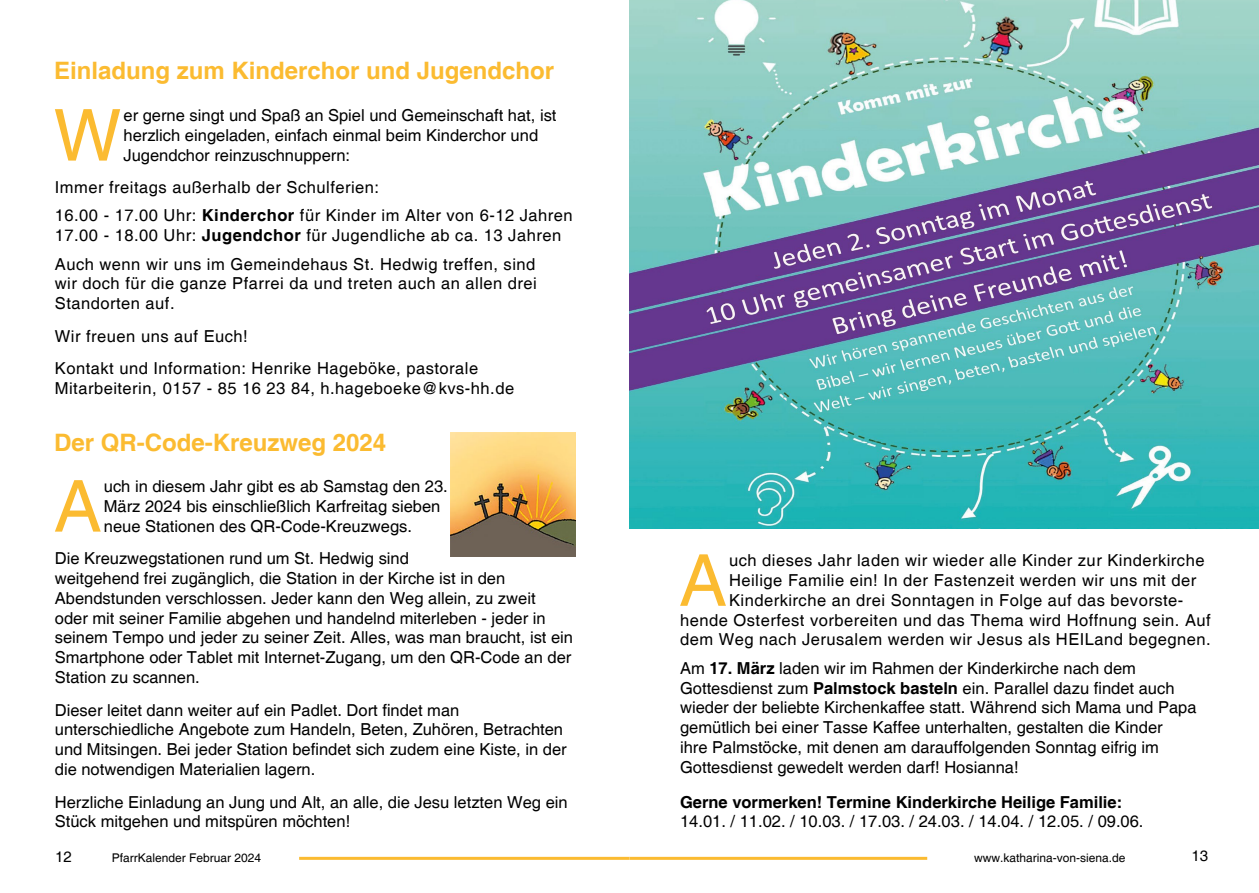
<style>
.page{position:relative;width:1259px;height:893px;background:#fff}
.page>*{position:absolute;margin:0;border:0;box-sizing:border-box;transform-origin:0 0}
.t1{font:71.7px "Helvetica";color:#fbbb31}
.t2{font:700 24px "Helvetica";color:#fbbb31}
.t3{font:16.5px/19.8px "Helvetica";color:#000}
.t4{font:16.5px/28.3px "Helvetica";letter-spacing:.03em;color:#000}
.t5{font:700 16.5px "Helvetica";color:#000}
.t6{font:15px "Helvetica";color:#000}
.t7{font:12px "Helvetica";color:#000}
.s1{font-weight:700}
</style>
<div class="page">
<hr style="left:629px;top:857px;width:298px;height:3px;background:#fbbb31">
<hr style="left:299px;top:857px;width:330px;height:3px;background:#fbbb31">
<img style="left:629px;top:0;width:630px;height:528px">
<img style="left:450px;top:433px;width:125px;height:124px">
<h2 class="t2" style="left:54px;top:56px;width:502px">Einladung zum Kinderchor und Jugendchor</h2>
<h1 class="t1" style="left:54px;top:94px;width:69px">W</h1>
<p class="t3" style="left:123px;top:106px;width:434px">er gerne singt und Spaß an Spiel und Gemeinschaft hat, ist herzlich eingeladen, einfach einmal beim Kinderchor und<br>Jugendchor reinzuschnuppern:</p>
<p class="t4" style="left:55px;top:174px;width:519px">Immer freitags außerhalb der Schulferien:<br>16.00 - 17.00 Uhr: <span class="s1">Kinderchor</span> für Kinder im Alter von 6-12 Jahren</p>
<p class="t4" style="left:55px;top:222px;width:508px">17.00 - 18.00 Uhr: <span class="s1">Jugendchor</span> für Jugendliche ab ca. 13 Jahren<br>Auch wenn wir uns im Gemeindehaus St. Hedwig treffen, sind</p>
<p class="t4" style="left:55px;top:274px;width:483px;line-height:19.8px">wir doch für die ganze Pfarrei da und treten auch an allen drei<br>Standorten auf.</p>
<p class="t4" style="left:55px;top:320px;width:425px;line-height:32.5px">Wir freuen uns auf Euch!<br>Kontakt und Information: Henrike Hageböke, pastorale</p>
<p class="t4" style="left:55px;top:375px;width:461px">Mitarbeiterin, 0157 - 85 16 23 84, h.hageboeke@kvs-hh.de</p>
<h2 class="t2" style="left:54px;top:428px;width:334px">Der QR-Code-Kreuzweg 2024</h2>
<h1 class="t1" style="left:54px;top:465px;width:49px">A</h1>
<p class="t3" style="left:104px;top:477px;width:345px">uch in diesem Jahr gibt es ab Samstag den 23.<br>März 2024 bis einschließlich Karfreitag sieben neue Stationen des QR-Code-Kreuzwegs.</p>
<p class="t3" style="left:55px;top:549px;width:520px">Die Kreuzwegstationen rund um St. Hedwig sind<br>weitgehend frei zugänglich, die Station in der Kirche ist in den Abendstunden verschlossen. Jeder kann den Weg allein, zu zweit<br>oder mit seiner Familie abgehen und handelnd miterleben - jeder in seinem Tempo und jeder zu seiner Zeit. Alles, was man braucht, ist ein Smartphone oder Tablet mit Internet-Zugang, um den QR-Code an der Station zu scannen.</p>
<p class="t3" style="left:55px;top:700px;width:513px">Dieser leitet dann weiter auf ein Padlet. Dort findet man unterschiedliche Angebote zum Handeln, Beten, Zuhören, Betrachten und Mitsingen. Bei jeder Station befindet sich zudem eine Kiste, in der die notwendigen Materialien lagern.</p>
<p class="t3" style="left:55px;top:792px;width:514px">Herzliche Einladung an Jung und Alt, an alle, die Jesu letzten Weg ein<br>Stück mitgehen und mitspüren möchten!</p>
<h1 class="t1" style="left:679px;top:539px;width:49px">A</h1>
<p class="t4" style="left:729px;top:547px;width:477px">uch dieses Jahr laden wir wieder alle Kinder zur Kinderkirche</p>
<p class="t4" style="left:729px;top:567px;width:469px">Heilige Familie ein! In der Fastenzeit werden wir uns mit der</p>
<p class="t4" style="left:729px;top:586px;width:456px">Kinderkirche an drei Sonntagen in Folge auf das bevorste-</p>
<p class="t4" style="left:680px;top:606px;width:532px">hende Osterfest vorbereiten und das Thema wird Hoffnung sein. Auf</p>
<p class="t4" style="left:680px;top:626px;width:532px">dem Weg nach Jerusalem werden wir Jesus als HEILand begegnen.</p>
<p class="t3" style="left:680px;top:659px;width:518px">Am <span class="s1">17. März</span> laden wir im Rahmen der Kinderkirche nach dem Gottesdienst zum <span class="s1">Palmstock basteln</span> ein. Parallel dazu findet auch wieder der beliebte Kirchenkaffee statt. Während sich Mama und Papa gemütlich bei einer Tasse Kaffee unterhalten, gestalten die Kinder<br>ihre Palmstöcke, mit denen am darauffolgenden Sonntag eifrig im Gottesdienst gewedelt werden darf! Hosianna!</p>
<p class="t5" style="left:680px;top:792px;width:443px">Gerne vormerken! Termine Kinderkirche Heilige Familie:</p>
<p class="t3" style="left:680px;top:812px;width:465px">14.01. / 11.02. / 10.03. / 17.03. / 24.03. / 14.04. / 12.05. / 09.06.</p>
<p class="t6" style="left:55px;top:848px;width:18px">12</p>
<p class="t7" style="left:112px;top:851px;width:151px">PfarrKalender Februar 2024</p>
<p class="t7" style="left:974px;top:851px;width:153px">www.katharina-von-siena.de</p>
<p class="t6" style="left:1191px;top:847px;width:18px">13</p>
</div>
